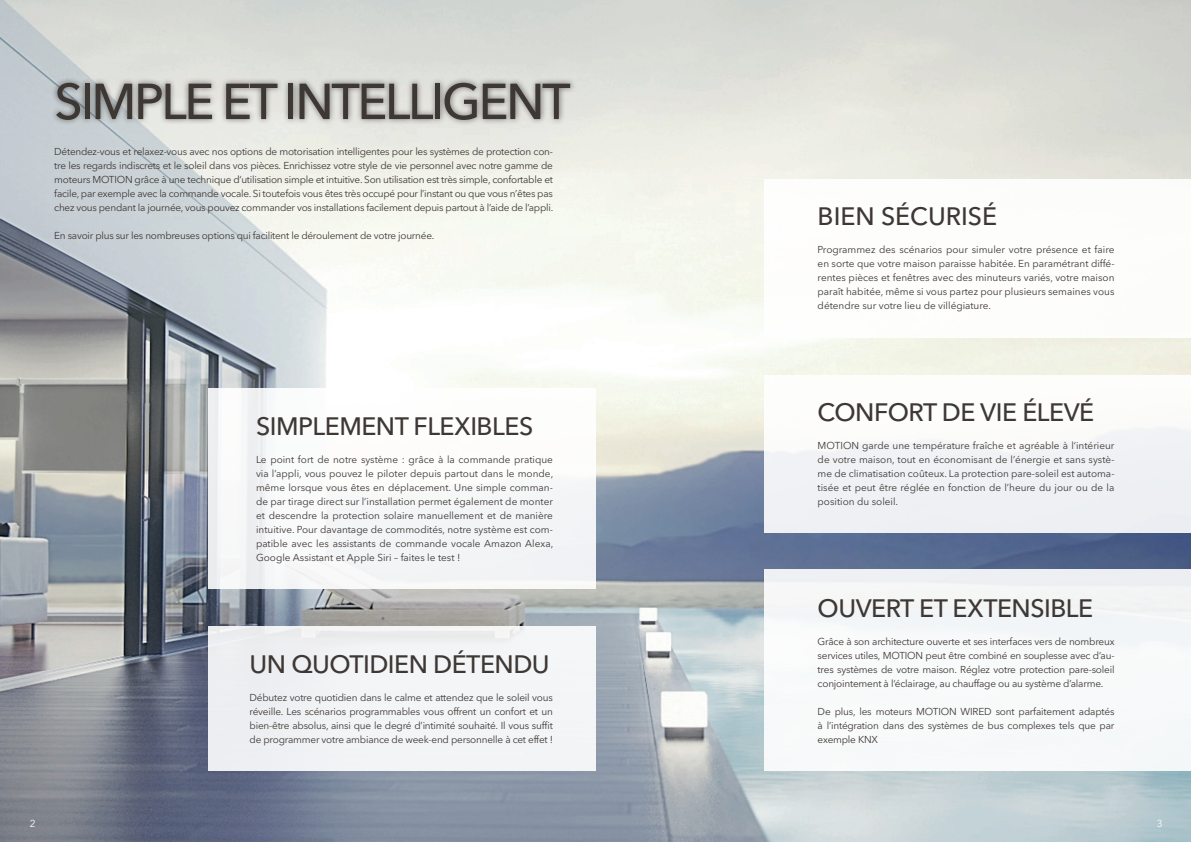
<style>
.page{position:relative;width:1191px;height:842px;background:#fff}
.page>*{position:absolute;margin:0;border:0;box-sizing:border-box;transform-origin:0 0}
.t1{font:500 50px "Avenir Next LT Pro";letter-spacing:-.05em;color:#3e3835}
.t2{font:500 25px "Avenir Next LT Pro";letter-spacing:-.02em;color:#3e3835}
.t3{font:500 25px "Avenir Next LT Pro";color:#3e3835}
.t4{font:10px/14px "Avenir Next LT Pro";letter-spacing:-.02em;color:#3e3835;text-align:justify}
.t5{font:10px "Avenir Next LT Pro";color:#fff}
</style>
<div class="page">
<img style="left:0;top:0;width:1191px;height:842px">
<div style="left:764px;top:569px;width:427px;height:202px;background:#f7f9fa"></div>
<div style="left:208px;top:388px;width:387px;height:201px;background:#f8f9f9"></div>
<div style="left:764px;top:179px;width:427px;height:159px;background:#fff"></div>
<div style="left:208px;top:626px;width:387px;height:145px;background:#f3f4f6"></div>
<div style="left:764px;top:375px;width:427px;height:158px;background:#f1f2f5"></div>
<div style="left:50px;top:76px;width:526px;height:50px;background:#231f20;opacity:.6"></div>
<p class="t1" style="left:54px;top:71px;width:518px">SIMPLE ET INTELLIGENT</p>
<p class="t4" style="left:54px;top:144px;width:500px">Détendez-vous et relaxez-vous avec nos options de motorisation intelligentes pour les systèmes de protection con&shy;tre les regards indiscrets et le soleil dans vos pièces. Enrichissez votre style de vie personnel avec notre gamme de moteurs MOTION grâce à une technique d‘utilisation simple et intuitive. Son utilisation est très simple, confortable et facile, par exemple avec la commande vocale. Si toutefois vous êtes très occupé pour l’instant ou que vous n’êtes pas chez vous pendant la journée, vous pouvez commander vos installations facilement depuis partout à l’aide de l’appli.</p>
<p class="t4" style="left:54px;top:228px;width:381px">En savoir plus sur les nombreuses options qui facilitent le déroulement de votre journée.</p>
<p class="t2" style="left:256px;top:411px;width:279px">SIMPLEMENT FLEXIBLES</p>
<p class="t4" style="left:256px;top:452px;width:299px">Le point fort de notre système : grâce à la commande pratique via l’appli, vous pouvez le piloter depuis partout dans le monde, même lorsque vous êtes en déplacement. Une simple comman&shy;de par tirage direct sur l’installation permet également de monter et descendre la protection solaire manuellement et de manière intuitive. Pour davantage de commodités, notre système est com&shy;patible avec les assistants de commande vocale Amazon Alexa, Google Assistant et Apple Siri – faites le test !</p>
<p class="t2" style="left:249px;top:649px;width:302px">UN QUOTIDIEN DÉTENDU</p>
<p class="t4" style="left:249px;top:690px;width:305px">Débutez votre quotidien dans le calme et attendez que le soleil vous réveille. Les scénarios programmables vous offrent un confort et un bien-être absolus, ainsi que le degré d’intimité souhaité. Il vous suffit de programmer votre ambiance de week-end personnelle à cet effet !</p>
<p class="t3" style="left:817px;top:201px;width:181px">BIEN SÉCURISÉ</p>
<p class="t4" style="left:817px;top:242px;width:298px">Programmez des scénarios pour simuler votre présence et faire en sorte que votre maison paraisse habitée. En paramétrant diffé&shy;rentes pièces et fenêtres avec des minuteurs variés, votre maison paraît habitée, même si vous partez pour plusieurs semaines vous détendre sur votre lieu de villégiature.</p>
<p class="t2" style="left:817px;top:397px;width:278px">CONFORT DE VIE ÉLEVÉ</p>
<p class="t4" style="left:817px;top:438px;width:298px">MOTION garde une température fraîche et agréable à l‘intérieur de votre maison, tout en économisant de l’énergie et sans systè&shy;me de climatisation coûteux. La protection pare-soleil est automa&shy;tisée et peut être réglée en fonction de l’heure du jour ou de la position du soleil.</p>
<p class="t2" style="left:817px;top:593px;width:277px">OUVERT ET EXTENSIBLE</p>
<p class="t4" style="left:817px;top:634px;width:298px">Grâce à son architecture ouverte et ses interfaces vers de nombreux services utiles, MOTION peut être combiné en souplesse avec d’au&shy;tres systèmes de votre maison. Réglez votre protection pare-soleil conjointement à l‘éclairage, au chauffage ou au système d’alarme.</p>
<p class="t4" style="left:817px;top:704px;width:298px">De plus, les moteurs MOTION WIRED sont parfaitement adaptés à l’intégration dans des systèmes de bus complexes tels que par exemple KNX</p>
<p class="t5" style="left:30px;top:817px;width:7px">2</p>
<p class="t5" style="left:1156px;top:817px;width:7px">3</p>
</div>
